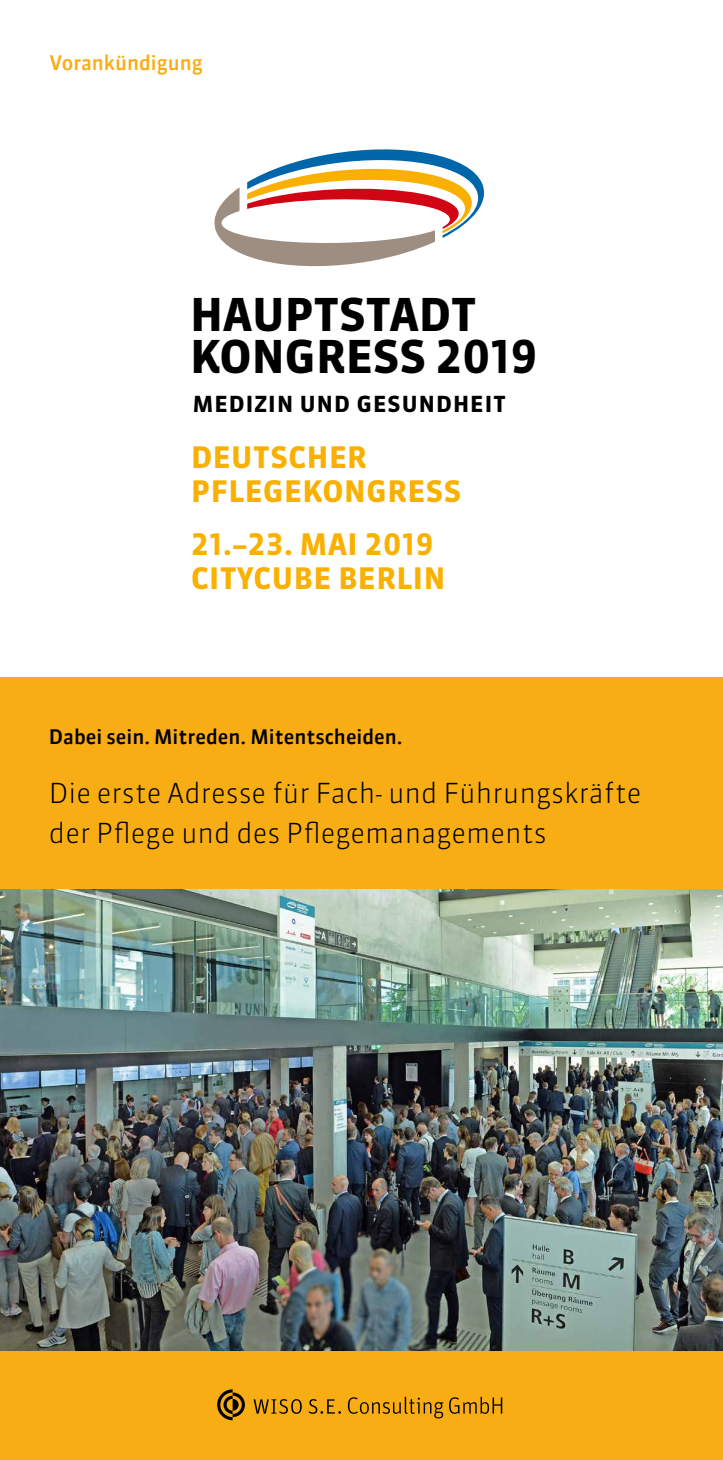
<style>
.page{position:relative;width:723px;height:1460px;background:#fff}
.page>*{position:absolute;margin:0;border:0;box-sizing:border-box;transform-origin:0 0}
.t1{font:700 45px/42px "Sanuk LF";color:#000}
.t2{font:700 29.5px/34.2px "Sanuk LF";letter-spacing:.02em;color:#f9b000}
.t3{font:300 27.5px/40px "Sanuk OT";color:#000}
.t4{font:700 22px "Sanuk LF";letter-spacing:.05em;color:#000}
.t5{font:500 20px "Sanuk";color:#000}
.t6{font:500 20px "Sanuk";color:#f9ad14}
</style>
<div class="page">
<div style="left:0;top:677px;width:723px;height:783px;background:#f9ad14"></div>
<svg style="left:254px;top:1399px;width:87px;height:15px"></svg>
<svg style="left:348px;top:1397px;width:95px;height:21px"></svg>
<svg style="left:449px;top:1397px;width:53px;height:17px"></svg>
<svg style="left:217px;top:1389px;width:28px;height:31px"></svg>
<svg style="left:214px;top:149px;width:270px;height:118px"></svg>
<img style="left:0;top:889px;width:723px;height:462px">
<p class="t6" style="left:50px;top:51px;width:155px">Vorankündigung</p>
<h1 class="t1" style="left:190px;top:294px;width:349px">HAUPTSTADT<br>KONGRESS 2019</h1>
<p class="t4" style="left:193px;top:391px;width:314px">MEDIZIN UND GESUNDHEIT</p>
<p class="t2" style="left:191px;top:440px;width:272px">DEUTSCHER<br>PFLEGEKONGRESS</p>
<p class="t2" style="left:191px;top:527px;width:256px">21.–23. MAI 2019<br>CITYCUBE BERLIN</p>
<p class="t5" style="left:49px;top:725px;width:355px">Dabei sein. Mitreden. Mitentscheiden.</p>
<p class="t3" style="left:49px;top:773px;width:594px">Die erste Adresse für Fach- und Führungskräfte der Pflege und des Pflegemanagements</p>
</div>
